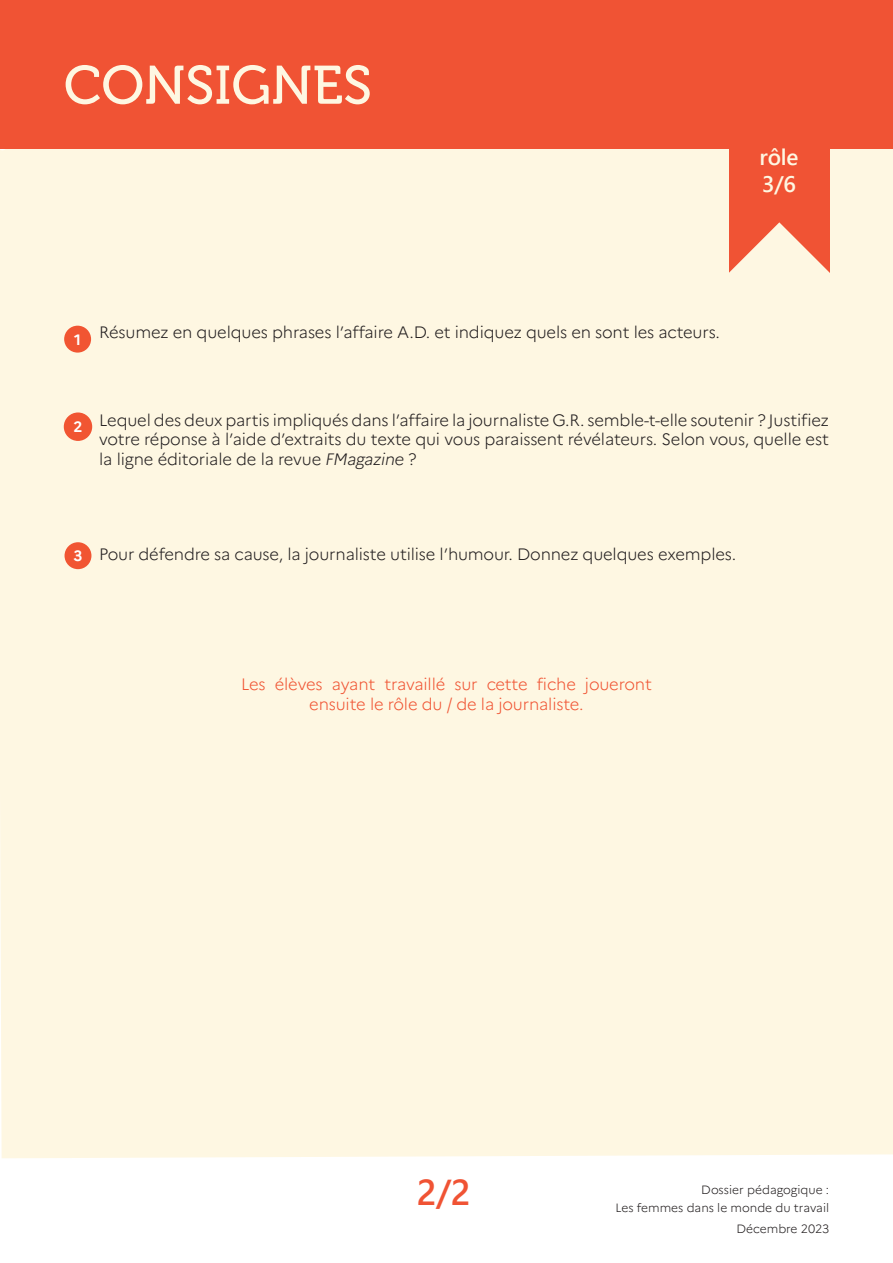
<style>
.page{position:relative;width:893px;height:1263px;background:#fff}
.page>*{position:absolute;margin:0;border:0;box-sizing:border-box;transform-origin:0 0}
.t1{font:54px "Museo 500";color:#fef7e2}
.t2{font:700 45px "Yu Gothic UI";letter-spacing:-.01em;color:#fff}
.t3{font:700 36px "Yu Gothic UI";color:#f05334}
.t4{font:700 22.5px/27px "Yu Gothic UI";color:#fef7e2}
.t5{font:300 16.5px/19.8px "Marianne";letter-spacing:-.01em;color:#231f20;text-align:justify}
.t6{font:300 16.5px/19.8px "Marianne";letter-spacing:-.01em;color:#f05433;text-align:center}
.t7{font:700 15px "Marianne";color:#fff}
.t8{font:300 12px/18px "Marianne";color:#231f20;text-align:right}
.s1{font-style:italic}
</style>
<div class="page">
<div style="left:0;top:149px;width:893px;height:1009px;background:#fef7e2"></div>
<div style="left:0;top:0;width:893px;height:149px;background:#f05334"></div>
<div style="left:729px;top:145px;width:100px;height:129px;background:#f05334"></div>
<svg style="left:721px;top:222px;width:116px;height:115px"></svg>
<div style="left:64px;top:326px;width:27px;height:27px;background:#f15532;border-radius:50%"></div>
<div style="left:65px;top:413px;width:26px;height:27px;background:#f15532;border-radius:50%"></div>
<div style="left:64px;top:412px;width:28px;height:29px;border:2px solid #f15532;border-radius:50%"></div>
<div style="left:65px;top:542px;width:26px;height:27px;background:#f15532;border-radius:50%"></div>
<p class="t7" style="left:-3px;top:133px;width:11px">6</p>
<h1 class="t1" style="left:64px;top:56px;width:310px">CONSIGNES</h1>
<h2 class="t2" style="left:64px;top:75px;width:310px">Fiche questions</h2>
<h3 class="t4" style="left:760px;top:144px;width:40px">rôle<br>3/6</h3>
<p class="t7" style="left:74px;top:328px;width:8px">1</p>
<p class="t5" style="left:99px;top:321px;width:622px">Résumez en quelques phrases l’affaire A.D. et indiquez quels en sont les acteurs.</p>
<p class="t7" style="left:73px;top:415px;width:10px">2</p>
<p class="t5" style="left:99px;top:408px;width:731px">Lequel des deux partis impliqués dans l’affaire la journaliste G.R. semble-t-elle soutenir ? Justifiez votre réponse à l’aide d’extraits du texte qui vous paraissent révélateurs. Selon vous, quelle est la ligne éditoriale de la revue <span class="s1">FMagazine</span> ?</p>
<p class="t7" style="left:73px;top:544px;width:10px">3</p>
<p class="t5" style="left:99px;top:542px;width:638px">Pour défendre sa cause, la journaliste utilise l’humour. Donnez quelques exemples.</p>
<p class="t6" style="left:241px;top:673px;width:412px">Les élèves ayant travaillé sur cette fiche joueront ensuite le rôle du / de la journaliste.</p>
<h3 class="t3" style="left:417px;top:1171px;width:56px">2/2</h3>
<p class="t8" style="left:615px;top:1179px;width:215px">Dossier pédagogique :<br>Les femmes dans le monde du travail</p>
<p class="t8" style="left:736px;top:1219px;width:94px">Décembre 2023</p>
</div>
